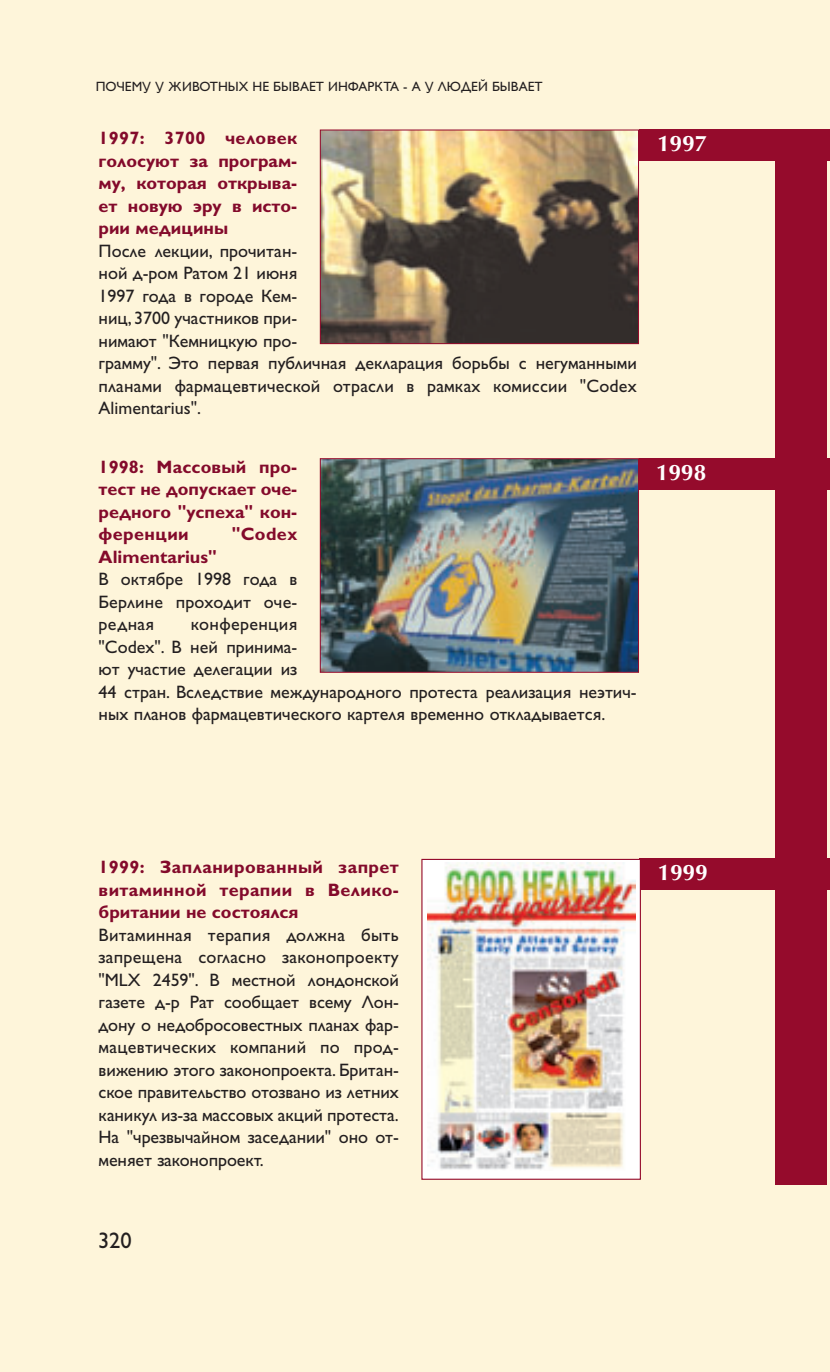
<style>
.page{position:relative;width:830px;height:1372px;background:#fff}
.page>*{position:absolute;margin:0;border:0;box-sizing:border-box;transform-origin:0 0}
.t1{font:700 22.5px "Optima";color:#fff}
.t2{font:22.5px "Gill Sans Cyr";color:#231f20}
.t3{font:18px/22.5px "Gill Sans Cyr";color:#231f20}
.t4{font:700 18px/22.5px "Gill Sans Cyr";color:#830a2b;text-align:justify}
.t5{font:13.5px "Gill Sans Cyr";color:#231f20}
</style>
<div class="page">
<div style="left:0;top:0;width:829px;height:1371px;background:#fef5da"></div>
<div style="left:775px;top:132px;width:51px;height:1052px;background:#950b2c"></div>
<div style="left:780px;top:858px;width:49px;height:32px;background:#950b2c"></div>
<div style="left:780px;top:129px;width:49px;height:32px;background:#950b2c"></div>
<div style="left:780px;top:458px;width:49px;height:32px;background:#950b2c"></div>
<div style="left:639px;top:129px;width:175px;height:32px;background:#950b2c"></div>
<div style="left:639px;top:858px;width:176px;height:32px;background:#950b2c"></div>
<div style="left:639px;top:458px;width:175px;height:32px;background:#950b2c"></div>
<img style="left:321px;top:131px;width:315px;height:211px">
<div style="left:319px;top:129px;width:319px;height:215px;border:1px solid #950b2c"></div>
<div style="left:422px;top:860px;width:217px;height:318px;background:#fff"></div>
<img style="left:427px;top:862px;width:208px;height:308px">
<img style="left:321px;top:460px;width:315px;height:210px">
<div style="left:319px;top:458px;width:319px;height:214px;border:1px solid #950b2c"></div>
<p class="t5" style="left:96px;top:82px;width:448px">ПОЧЕМУ У ЖИВОТНЫХ НЕ БЫВАЕТ ИНФАРКТА - А У ЛЮДЕЙ БЫВАЕТ</p>
<p class="t4" style="left:98px;top:129px;width:200px">1997: 3700 человек голо суют за програм - му, которая открыва - ет но вую эру в исто - рии медицины</p>
<p class="t3" style="left:98px;top:241px;width:539px">После лекции, прочи тан -<br>ной д-ром Ратом 21 июня<br>1997 года в городе Кем -<br>ниц, 3700 участников при-<br>нимают "Кемницкую про-<br>грамму". Это первая публичная декларация борьбы с негуманными планами фармацевтической отрасли в рамках комиссии "Codex<br>Alimentarius".</p>
<p class="t4" style="left:99px;top:457px;width:200px">1998: Массовый про - тест не допускает оче - ред ного "успеха" кон - фе ренции</p>
<p class="t4" style="left:231px;top:525px;width:67px">"Codex</p>
<p class="t4" style="left:99px;top:547px;width:120px">Alimentarius"</p>
<p class="t3" style="left:99px;top:570px;width:200px;text-align:justify">В октябре 1998 года в Берлине проходит оче - ред ная</p>
<p class="t3" style="left:99px;top:615px;width:539px;text-indent:92px">конференция<br>"Codex". В ней принима -<br>ют участие делегации из<br>44 стран. Вследствие международного протеста реализация неэтич&shy;ных планов фармацевтического картеля временно откла дывается.</p>
<p class="t1" style="left:657px;top:134px;width:52px">1997</p>
<p class="t1" style="left:655px;top:462px;width:52px">1998</p>
<p class="t4" style="left:99px;top:857px;width:301px">1999: Запланированный запрет витаминной терапии в Велико - британии не состоялся</p>
<p class="t3" style="left:99px;top:925px;width:301px;text-align:justify">Витаминная терапия должна быть запрещена согласно законопроекту "MLX 2459". В местной лондонской газете д-р Рат сообщает всему Лон - дону о недобросовестных планах фар&shy;мацевтических компаний по прод - вижению этого законопроекта. Британ - ское правительство отозвано из летних каникул из-за массовых акций протеста.<br>На "чрезвычайном заседании" оно от - ме няет законопроект.</p>
<p class="t2" style="left:98px;top:1232px;width:35px">320</p>
<p class="t1" style="left:657px;top:862px;width:52px">1999</p>
</div>
